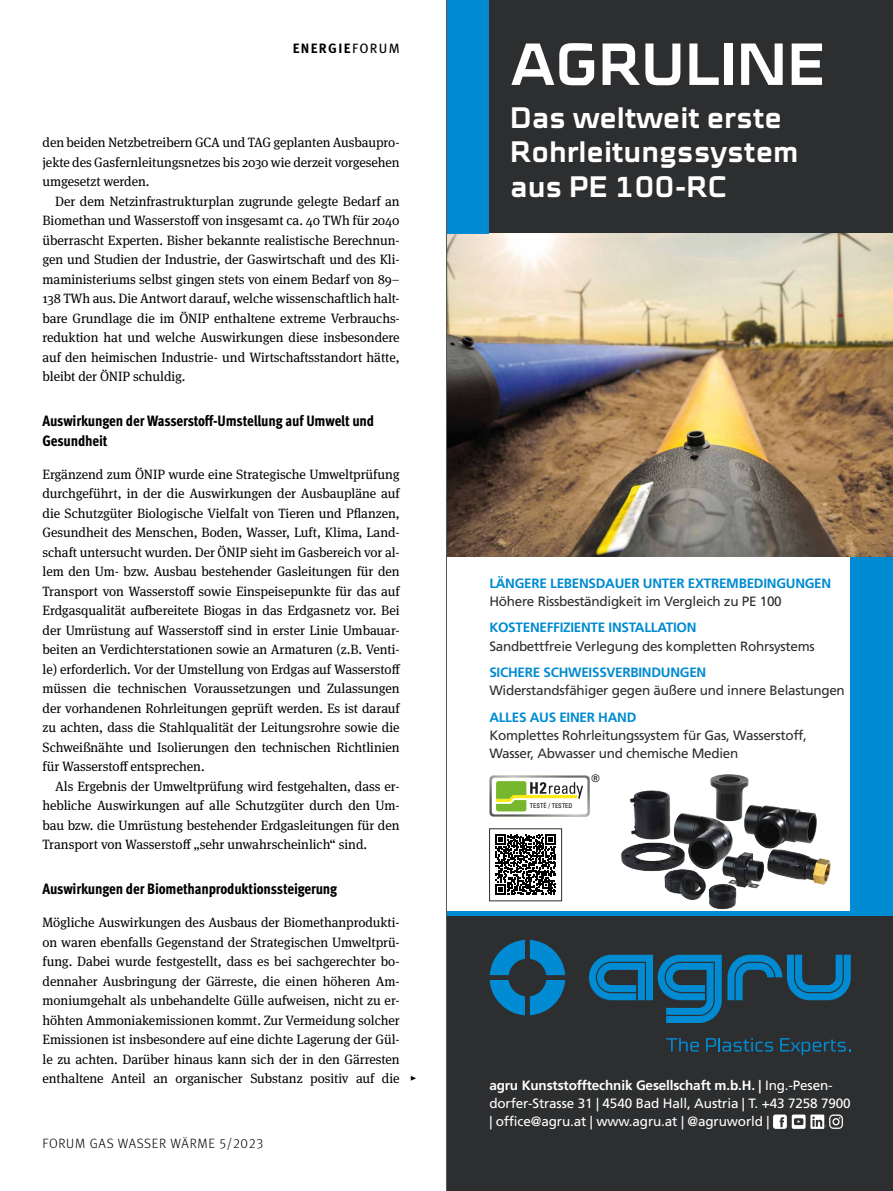
<style>
.page{position:relative;width:893px;height:1191px;background:#fff}
.page>*{position:absolute;margin:0;border:0;box-sizing:border-box;transform-origin:0 0}
.t1{font:700 60px "Cube OT";letter-spacing:.03em;color:#fff}
.t2{font:700 30px/34.5px "Cube OT";letter-spacing:.02em;color:#fff}
.t3{font:800 condensed 15px/19.5px "Meta Pro";letter-spacing:-.01em;color:#000}
.t4{font:13.5px/19.5px "Meta Serif Pro";letter-spacing:-.005em;color:#000;text-align:justify}
.t5{font:13.5px/18px "Frutiger LT Std";letter-spacing:-.02em;color:#2d2e2f}
.t6{font:13.5px/18px "Frutiger LT Std";letter-spacing:-.01em;color:#fff}
.t7{font:700 13.5px "Frutiger LT Std";letter-spacing:-.02em;color:#008bd2}
.t8{font:300 13.5px "Meta Pro";letter-spacing:.05em;color:#000}
.t9{font:700 13.5px "Meta Pro";letter-spacing:.1em;color:#000}
.t10{font:condensed 10.35px "Univers";color:#010202}
.t11{font:condensed 6.45px "Univers";letter-spacing:.01em;color:#010202}
.s1{font-weight:400}
.s2{font-weight:700}
</style>
<div class="page">
<div style="left:446px;top:0;width:447px;height:1191px;background:#2d2e2f"></div>
<img style="left:447px;top:233px;width:446px;height:324px">
<div style="left:446px;top:557px;width:405px;height:356px;background:#fff"></div>
<div style="left:851px;top:557px;width:42px;height:356px;background:#008bd2"></div>
<svg style="left:773px;top:1114px;width:70px;height:14px"></svg>
<div style="left:446px;top:0;width:43px;height:233px;background:#008bd2"></div>
<hr style="left:446px;top:911px;width:447px;height:4px;background:#008bd2">
<svg style="left:490px;top:939px;width:75px;height:76px"></svg>
<svg style="left:589px;top:954px;width:262px;height:69px"></svg>
<svg style="left:666px;top:1038px;width:33px;height:13px"></svg>
<svg style="left:706px;top:1038px;width:67px;height:13px"></svg>
<svg style="left:780px;top:1038px;width:70px;height:17px"></svg>
<svg style="left:495px;top:834px;width:61px;height:61px"></svg>
<div style="left:489px;top:828px;width:73px;height:73px;border:1px solid #2d2e2f"></div>
<svg style="left:489px;top:775px;width:101px;height:41px"></svg>
<img style="left:621px;top:774px;width:210px;height:136px">
<hr style="left:446px;top:0;width:1px;height:1191px;background:#575756">
<p class="t9" style="left:293px;top:37px;width:108px">ENERGIE<span class="s1">FORUM</span></p>
<p class="t4" style="left:43px;top:132px;width:359px">den beiden Netzbetreibern GCA und TAG geplanten Ausbaupro&shy;jekte des Gasfernleitungsnetzes bis 2030 wie derzeit vorgesehen umgesetzt werden.</p>
<p class="t4" style="left:43px;top:190px;width:359px;text-indent:13px">Der dem Netzinfrastrukturplan zugrunde gelegte Bedarf an Biomethan und Wasserstoff von insgesamt ca. 40 TWh für 2040 überrascht Experten. Bisher bekannte realistische Berechnun&shy;gen und Studien der Industrie, der Gaswirtschaft und des Kli&shy;maministeriums selbst gingen stets von einem Bedarf von 89– 138 TWh aus. Die Antwort darauf, welche wissenschaftlich halt&shy;bare Grundlage die im ÖNIP enthaltene extreme Verbrauchs&shy;reduktion hat und welche Auswirkungen diese insbesondere auf den heimischen Industrie- und Wirtschaftsstandort hätte, bleibt der ÖNIP schuldig.</p>
<p class="t3" style="left:43px;top:410px;width:333px">Auswirkungen der Wasserstoff-Umstellung auf Umwelt und<br>Gesundheit</p>
<p class="t4" style="left:43px;top:463px;width:359px">Ergänzend zum ÖNIP wurde eine Strategische Umweltprüfung durchgeführt, in der die Auswirkungen der Ausbaupläne auf die Schutzgüter Biologische Vielfalt von Tieren und Pflanzen, Gesundheit des Menschen, Boden, Wasser, Luft, Klima, Land&shy;schaft untersucht wurden. Der ÖNIP sieht im Gasbereich vor al&shy;lem den Um- bzw. Ausbau bestehender Gasleitungen für den Transport von Wasserstoff sowie Einspeisepunkte für das auf Erdgasqualität aufbereitete Biogas in das Erdgasnetz vor. Bei der Umrüstung auf Wasserstoff sind in erster Linie Umbauar&shy;beiten an Verdichterstationen sowie an Armaturen (z.B. Venti&shy;le) erforderlich. Vor der Umstellung von Erdgas auf Wasserstoff müssen die technischen Voraussetzungen und Zulassungen der vorhandenen Rohrleitungen geprüft werden. Es ist darauf zu achten, dass die Stahlqualität der Leitungsrohre sowie die Schweißnähte und Isolierungen den technischen Richtlinien für Wasserstoff entsprechen.</p>
<p class="t4" style="left:43px;top:775px;width:359px;text-indent:13px">Als Ergebnis der Umweltprüfung wird festgehalten, dass er&shy;hebliche Auswirkungen auf alle Schutzgüter durch den Um&shy;bau bzw. die Umrüstung bestehender Erdgasleitungen für den Transport von Wasserstoff „sehr unwahrscheinlich“ sind.</p>
<p class="t3" style="left:43px;top:878px;width:296px">Auswirkungen der Biomethanproduktionssteigerung</p>
<p class="t4" style="left:43px;top:912px;width:375px;text-align:left">Mögliche Auswirkungen des Ausbaus der Biomethanprodukti&shy;on waren ebenfalls Gegenstand der Strategischen Umweltprü&shy;fung. Dabei wurde festgestellt, dass es bei sachgerechter bo&shy;dennaher Ausbringung der Gärreste, die einen höheren Am&shy;moniumgehalt als unbehandelte Gülle aufweisen, nicht zu er&shy;höhten Ammoniakemissionen kommt. Zur Vermeidung solcher Emissionen ist insbesondere auf eine dichte Lagerung der Gül-<br>le zu achten. Darüber hinaus kann sich der in den Gärresten enthaltene Anteil an organischer Substanz positiv auf die ▸</p>
<p class="t8" style="left:43px;top:1133px;width:222px">FORUM GAS WASSER WÄRME 5/2023</p>
<h1 class="t1" style="left:511px;top:29px;width:315px">AGRULINE</h1>
<h2 class="t2" style="left:511px;top:100px;width:289px">Das weltweit erste<br>Rohrleitungssystem aus PE 100-RC</h2>
<p class="t7" style="left:489px;top:576px;width:343px">LÄNGERE LEBENSDAUER UNTER EXTREMBEDINGUNGEN</p>
<p class="t5" style="left:489px;top:593px;width:294px">Höhere Rissbeständigkeit im Vergleich zu PE 100</p>
<p class="t7" style="left:489px;top:620px;width:209px">KOSTENEFFIZIENTE INSTALLATION</p>
<p class="t5" style="left:489px;top:637px;width:327px">Sandbettfreie Verlegung des kompletten Rohrsystems</p>
<p class="t7" style="left:489px;top:664px;width:218px">SICHERE SCHWEISSVERBINDUNGEN</p>
<p class="t5" style="left:489px;top:681px;width:357px">Widerstandsfähiger gegen äußere und innere Belastungen</p>
<p class="t7" style="left:489px;top:709px;width:149px">ALLES AUS EINER HAND</p>
<p class="t5" style="left:489px;top:726px;width:319px">Komplettes Rohrleitungssystem für Gas, Wasserstoff,<br>Wasser, Abwasser und chemische Medien</p>
<p class="t11" style="left:530px;top:801px;width:44px">TESTÉ / TESTED</p>
<p class="t10" style="left:591px;top:772px;width:10px">®</p>
<p class="t6" style="left:489px;top:1076px;width:363px"><span class="s2">agru Kunststofftechnik Gesellschaft m.b.H. |</span> Ing.-Pesen&shy;dorfer-Strasse 31 | 4540 Bad Hall, Austria | T. +43 7258 7900 | office@agru.at | www.agru.at | @agruworld |</p>
</div>
